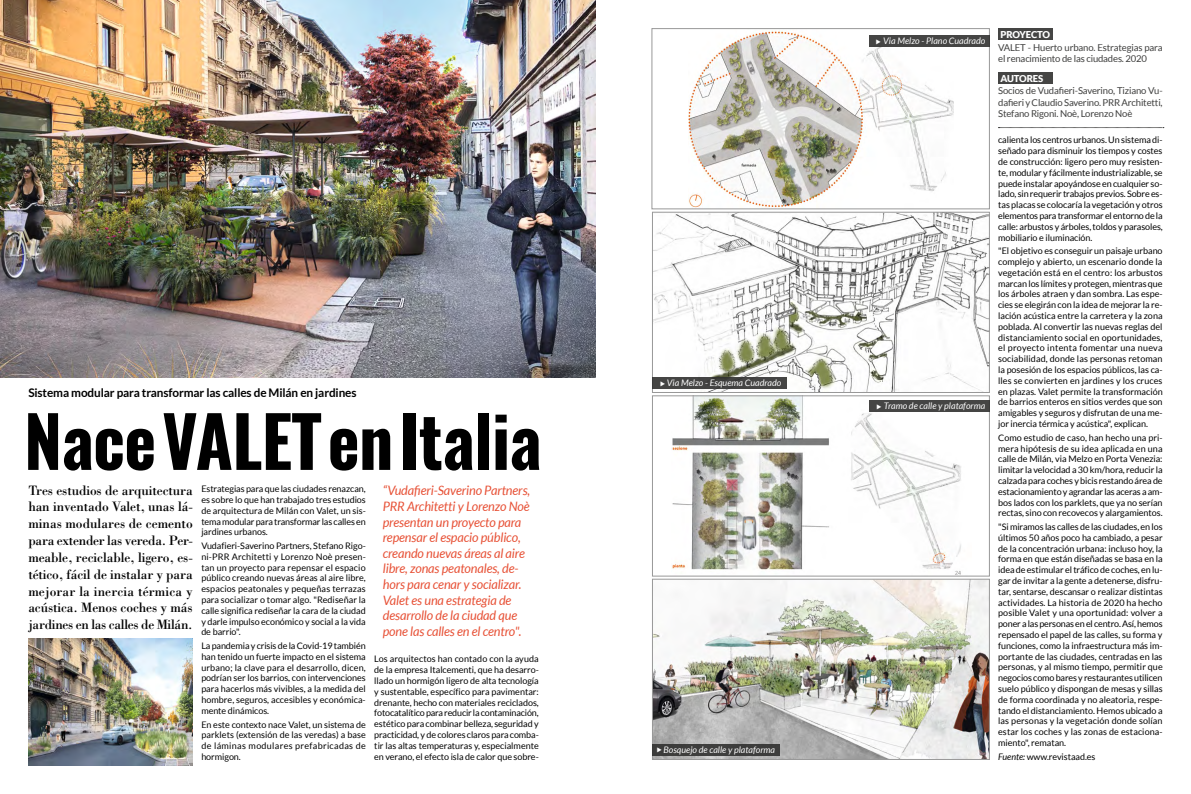
<style>
.page{position:relative;width:1191px;height:794px;background:#fff}
.page>*{position:absolute;margin:0;border:0;box-sizing:border-box;transform-origin:0 0}
.t1{font:700 70px "Oswald";letter-spacing:-.01em;color:#000}
.t2{font:14px/16.8px "Bodoni Std";letter-spacing:-.015em;color:#000;text-align:justify;scale:.96 1}
.t3{font:italic 13px/15.6px "Lato";letter-spacing:-.01em;color:#e75035}
.t4{font:700 11.9px "Lato";letter-spacing:-.01em;color:#000}
.t5{font:9.5px/11.4px "Lato";letter-spacing:-.015em;color:#3e3e3d;text-align:justify}
.t6{font:900 9.5px "Lato";letter-spacing:-.015em;color:#fff}
.t7{font:9px/10.8px "Lato";letter-spacing:-.005em;color:#000;text-align:justify}
.t8{font:italic 9px "Lato";color:#fff}
.s1{font-style:italic}
</style>
<div class="page">
<img style="left:654px;top:581px;width:333px;height:176px">
<div style="left:652px;top:579px;width:337px;height:180px;border:1px solid #989898"></div>
<div style="left:652px;top:744px;width:128px;height:11px;background:#3d3d3c"></div>
<img style="left:672px;top:397px;width:289px;height:177px">
<div style="left:652px;top:395px;width:337px;height:181px;border:1px solid #989898"></div>
<img style="left:654px;top:214px;width:333px;height:177px">
<div style="left:652px;top:212px;width:337px;height:181px;border:1px solid #989898"></div>
<img style="left:688px;top:30px;width:265px;height:177px">
<div style="left:651px;top:28px;width:338px;height:181px;border:1px solid #989898"></div>
<img style="left:0;top:0;width:595px;height:378px">
<img style="left:28px;top:639px;width:165px;height:126px">
<div style="left:652px;top:376px;width:134px;height:12px;background:#444443"></div>
<div style="left:869px;top:400px;width:120px;height:12px;background:#454544"></div>
<div style="left:869px;top:35px;width:120px;height:12px;background:#454544"></div>
<div style="left:998px;top:72px;width:54px;height:12px;background:#454544"></div>
<svg style="left:998px;top:127px;width:165px;height:1px"></svg>
<div style="left:998px;top:28px;width:54px;height:12px;background:#454544"></div>
<h3 class="t4" style="left:28px;top:385px;width:330px">Sistema modular para transformar las calles de Milán en jardines</h3>
<h1 class="t1" style="left:24px;top:405px;width:519px">Nace VALET en Italia</h1>
<p class="t2" style="left:28px;top:481px;width:173px">Tres estudios de arquitectura han inventado Valet, unas lá&shy;minas modulares de cemento para extender las vereda. Per&shy;meable, reciclable, ligero, es&shy;tético, fácil de instalar y para mejorar la inercia térmica y acústica. Menos coches y más jardines en las calles de Milán.</p>
<p class="t3" style="left:383px;top:483px;width:149px">“Vudafieri-Saverino Partners,<br>PRR Architetti y Lorenzo Noè presentan un proyecto para repensar el espacio público, creando nuevas áreas al aire libre, zonas peatonales, de&shy;hors para cenar y socializar.<br>Valet es una estrategia de desarrollo de la ciudad que pone las calles en el centro".</p>
<p class="t7" style="left:201px;top:483px;width:166px">Estrategias para que las ciudades renazcan, es sobre lo que han trabajado tres estudios de arquitectura de Milán con Valet, un sis&shy;tema modular para transformar las calles en jardines urbanos.</p>
<p class="t7" style="left:201px;top:540px;width:166px">Vudafieri-Saverino Partners, Stefano Rigo&shy;ni-PRR Architetti y Lorenzo Noè presen&shy;tan un proyecto para repensar el espacio público creando nuevas áreas al aire libre, espacios peatonales y pequeñas terrazas para socializar o tomar algo. "Rediseñar la calle significa rediseñar la cara de la ciudad y darle impulso económico y social a la vida de barrio".</p>
<p class="t7" style="left:201px;top:640px;width:166px">La pandemia y crisis de la Covid-19 también han tenido un fuerte impacto en el sistema urbano; la clave para el desarrollo, dicen, podrían ser los barrios, con intervenciones para hacerlos más vivibles, a la medida del hombre, seguros, accesibles y económica&shy;mente dinámicos.</p>
<p class="t7" style="left:201px;top:719px;width:166px">En este contexto nace Valet, un sistema de parklets (extensión de las veredas) a base de láminas modulares prefabricadas de hormigon.</p>
<p class="t7" style="left:374px;top:653px;width:166px">Los arquitectos han contado con la ayuda de la empresa Italcementi, que ha desarro&shy;llado un hormigón ligero de alta tecnología y sustentable, específico para pavimentar: drenante, hecho con materiales reciclados, fotocatalítico para reducir la contaminación, estético para combinar belleza, seguridad y practicidad, y de colores claros para comba&shy;tir las altas temperaturas y, especialmente en verano, el efecto isla de calor que sobre-</p>
<p class="t8" style="left:660px;top:377px;width:123px">◆ Via Melzo - Esquema Cuadrado</p>
<p class="t8" style="left:657px;top:744px;width:120px">◆ Bosquejo de calle y plataforma</p>
<p class="t8" style="left:875px;top:36px;width:111px">◆ Via Melzo - Plano Cuadrado</p>
<p class="t8" style="left:876px;top:401px;width:110px">◆ Tramo de calle y plataforma</p>
<p class="t6" style="left:1000px;top:29px;width:51px">PROYECTO</p>
<p class="t6" style="left:1000px;top:73px;width:44px">AUTORES</p>
<p class="t5" style="left:998px;top:42px;width:166px">VALET - Huerto urbano. Estrategias para el renacimiento de las ciudades. 2020</p>
<p class="t5" style="left:998px;top:85px;width:166px">Socios de Vudafieri-Saverino, Tiziano Vu&shy;dafieri y Claudio Saverino. PRR Architetti, Stefano Rigoni. Noè, Lorenzo Noè</p>
<p class="t7" style="left:998px;top:135px;width:166px">calienta los centros urbanos. Un sistema di&shy;señado para disminuir los tiempos y costes de construcción: ligero pero muy resisten&shy;te, modular y fácilmente industrializable, se puede instalar apoyándose en cualquier so&shy;lado, sin requerir trabajos previos. Sobre es&shy;tas placas se colocaría la vegetación y otros elementos para transformar el entorno de la calle: arbustos y árboles, toldos y parasoles, mobiliario e iluminación.</p>
<p class="t7" style="left:998px;top:245px;width:166px">"El objetivo es conseguir un paisaje urbano complejo y abierto, un escenario donde la vegetación está en el centro: los arbustos marcan los límites y protegen, mientras que los árboles atraen y dan sombra. Las espe&shy;cies se elegirán con la idea de mejorar la re&shy;lación acústica entre la carretera y la zona poblada. Al convertir las nuevas reglas del distanciamiento social en oportunidades, el proyecto intenta fomentar una nueva sociabilidad, donde las personas retoman la posesión de los espacios públicos, las ca&shy;lles se convierten en jardines y los cruces en plazas. Valet permite la transformación de barrios enteros en sitios verdes que son amigables y seguros y disfrutan de una me&shy;jor inercia térmica y acústica", explican.</p>
<p class="t7" style="left:998px;top:432px;width:166px">Como estudio de caso, han hecho una pri&shy;mera hipótesis de su idea aplicada en una calle de Milán, via Melzo en Porta Venezia: limitar la velocidad a 30 km/hora, reducir la calzada para coches y bicis restando área de estacionamiento y agrandar las aceras a am&shy;bos lados con los parklets, que ya no serían rectas, sino con recovecos y alargamientos.</p>
<p class="t7" style="left:998px;top:521px;width:166px">"Si miramos las calles de las ciudades, en los últimos 50 años poco ha cambiado, a pesar de la concentración urbana: incluso hoy, la forma en que están diseñadas se basa en la idea de estimular el tráfico de coches, en lu&shy;gar de invitar a la gente a detenerse, disfru&shy;tar, sentarse, descansar o realizar distintas actividades. La historia de 2020 ha hecho posible Valet y una oportunidad: volver a poner a las personas en el centro. Así, hemos repensado el papel de las calles, su forma y funciones, como la infraestructura más im&shy;portante de las ciudades, centradas en las personas, y al mismo tiempo, permitir que negocios como bares y restaurantes utilicen suelo público y dispongan de mesas y sillas de forma coordinada y no aleatoria, respe&shy;tando el distanciamiento. Hemos ubicado a las personas y la vegetación donde solían estar los coches y las zonas de estaciona&shy;miento", rematan.</p>
<p class="t7" style="left:998px;top:751px;width:99px"><span class="s1">Fuente:</span> www.revistaad.es</p>
</div>
